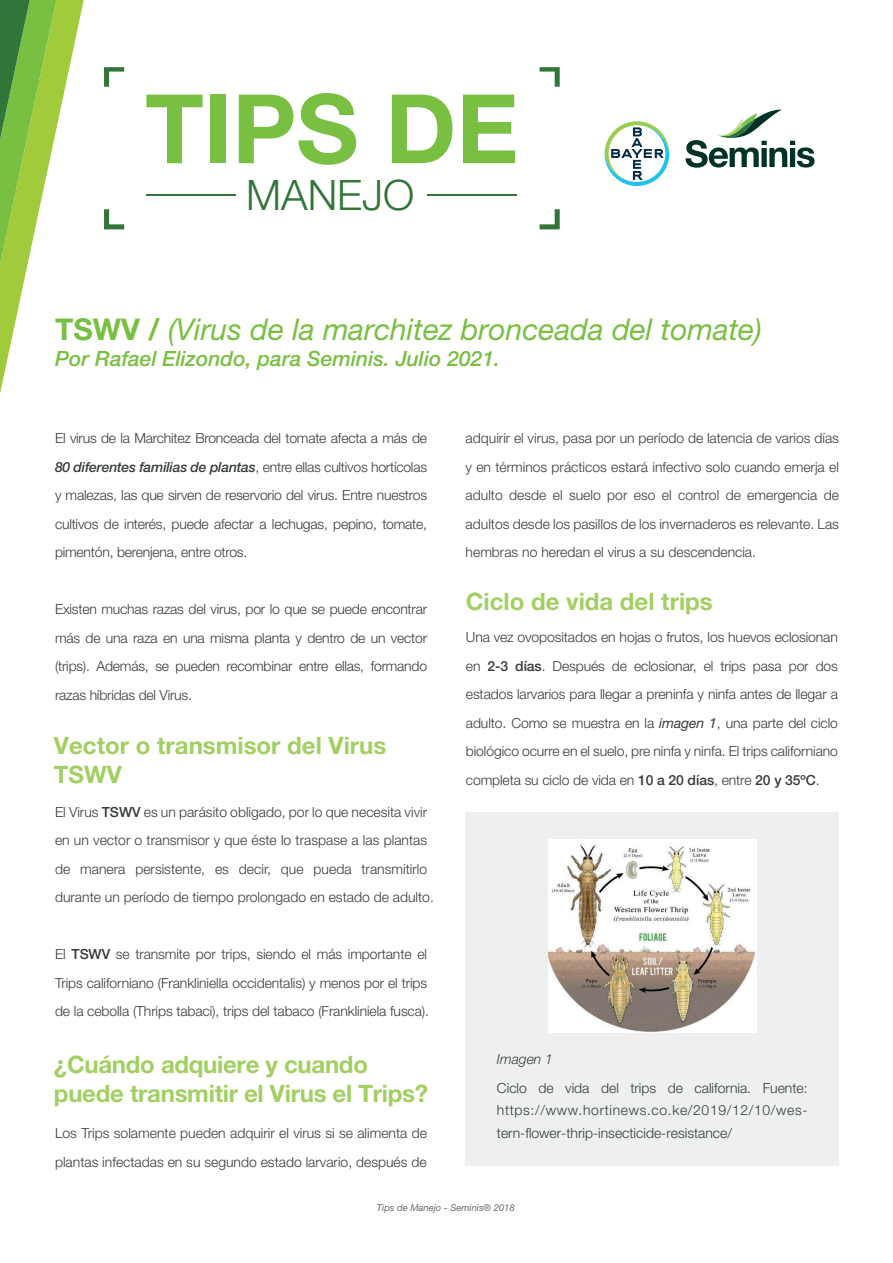
<style>
.page{position:relative;width:893px;height:1263px;background:#fff}
.page>*{position:absolute;margin:0;border:0;box-sizing:border-box;transform-origin:0 0}
.t1{font:700 96px "Helvetica Neue LT Std";color:#78bf42}
.t2{font:300 42px "Helvetica Neue LT Std";color:#327538}
.t3{font:italic 30px "Helvetica Neue LT Std";color:#78bf42}
.t4{font:700 24px/28.8px "Helvetica Neue LT Std";letter-spacing:-.01em;color:#a2cf61}
.t5{font:italic 500 21px "Helvetica Neue LT Std";color:#78bf42}
.t6{font:300 13.95px/28.5px "Helvetica Neue LT Std";color:#373b3e;text-align:justify}
.t7{font:italic 300 13.95px "Helvetica Neue LT Std";color:#373b3e}
.t8{font:italic 9.45px "Helvetica Neue LT Std";color:#656a6d}
.s1{font-weight:700;font-style:normal}
.s2{font-weight:500;font-style:italic}
.s3{font-weight:500}
.s4{font-weight:400;font-style:italic}
</style>
<div class="page">
<svg style="left:0;top:0;width:84px;height:392px"></svg>
<svg style="left:605px;top:121px;width:64px;height:65px"></svg>
<svg style="left:685px;top:110px;width:130px;height:58px"></svg>
<svg style="left:104px;top:67px;width:20px;height:20px"></svg>
<svg style="left:540px;top:209px;width:20px;height:20px"></svg>
<svg style="left:104px;top:209px;width:20px;height:20px"></svg>
<svg style="left:540px;top:67px;width:20px;height:20px"></svg>
<hr style="left:146px;top:194px;width:90px;height:2px;background:#327538">
<hr style="left:427px;top:194px;width:89px;height:2px;background:#327538">
<div style="left:466px;top:812px;width:373px;height:354px;background:#eef0ef"></div>
<img style="left:548px;top:840px;width:208px;height:192px">
<h1 class="t1" style="left:145px;top:70px;width:375px">TIPS DE</h1>
<h2 class="t2" style="left:246px;top:170px;width:170px">MANEJO</h2>
<h3 class="t3" style="left:55px;top:312px;width:708px"><span class="s1">TSWV /</span> (Virus de la marchitez bronceada del tomate)</h3>
<h3 class="t5" style="left:55px;top:346px;width:446px">Por Rafael Elizondo, para Seminis. Julio 2021.</h3>
<p class="t6" style="left:55px;top:424px;width:374px">El virus de la Marchitez Bronceada del tomate afecta a más de <span class="s2">80 diferentes familias de plantas</span>, entre ellas cultivos hortícolas y malezas, las que sirven de reservorio del virus. Entre nuestros cultivos de interés, puede afectar a lechugas, pepino, tomate, pimentón, berenjena, entre otros.</p>
<p class="t6" style="left:55px;top:595px;width:374px">Existen muchas razas del virus, por lo que se puede encontrar más de una raza en una misma planta y dentro de un vector (trips). Además, se pueden recombinar entre ellas, formando razas híbridas del Virus.</p>
<h3 class="t4" style="left:54px;top:730px;width:334px">Vector o transmisor del Virus<br>TSWV</h3>
<p class="t6" style="left:55px;top:797px;width:380px;text-align:left">El Virus <span class="s3">TSWV</span> es un parásito obligado, por lo que necesita vivir en un vector o transmisor y que éste lo traspase a las plantas de manera persistente, es decir, que pueda transmitirlo durante un período de tiempo prolongado en estado de adulto.</p>
<p class="t6" style="left:55px;top:940px;width:375px;text-align:left">El <span class="s3">TSWV</span> se transmite por trips, siendo el más importante el<br>Trips californiano (Frankliniella occidentalis) y menos por el trips de la cebolla (Thrips tabaci), trips del tabaco (Frankliniela fusca).</p>
<h3 class="t4" style="left:54px;top:1049px;width:376px">¿Cuándo adquiere y cuando puede transmitir el Virus el Trips?</h3>
<p class="t6" style="left:55px;top:1119px;width:374px">Los Trips solamente pueden adquirir el virus si se alimenta de plantas infectadas en su segundo estado larvario, después de</p>
<p class="t6" style="left:466px;top:424px;width:375px">adquirir el virus, pasa por un período de latencia de varios días y en términos prácticos estará infectivo solo cuando emerja el adulto desde el suelo por eso el control de emergencia de adultos desde los pasillos de los invernaderos es relevante. Las hembras no heredan el virus a su descendencia.</p>
<h3 class="t4" style="left:466px;top:586px;width:249px">Ciclo de vida del trips</h3>
<p class="t6" style="left:466px;top:623px;width:374px">Una vez ovopositados en hojas o frutos, los huevos eclosionan en <span class="s3">2-3 días</span>. Después de eclosionar, el trips pasa por dos estados larvarios para llegar a preninfa y ninfa antes de llegar a adulto. Como se muestra en la <span class="s4">imagen 1</span>, una parte del ciclo biológico ocurre en el suelo, pre ninfa y ninfa. El trips californiano completa su ciclo de vida en <span class="s3">10 a 20 días</span>, entre <span class="s3">20 y 35ºC</span>.</p>
<p class="t7" style="left:497px;top:1051px;width:58px">Imagen 1</p>
<p class="t6" style="left:497px;top:1076px;width:312px;line-height:22.5px">Ciclo de vida del trips de california. Fuente: https://www.hortinews.co.ke/2019/12/10/wes&shy;tern-flower-thrip-insecticide-resistance/</p>
<p class="t8" style="left:377px;top:1201px;width:139px">Tips de Manejo - Seminis® 2018</p>
</div>
